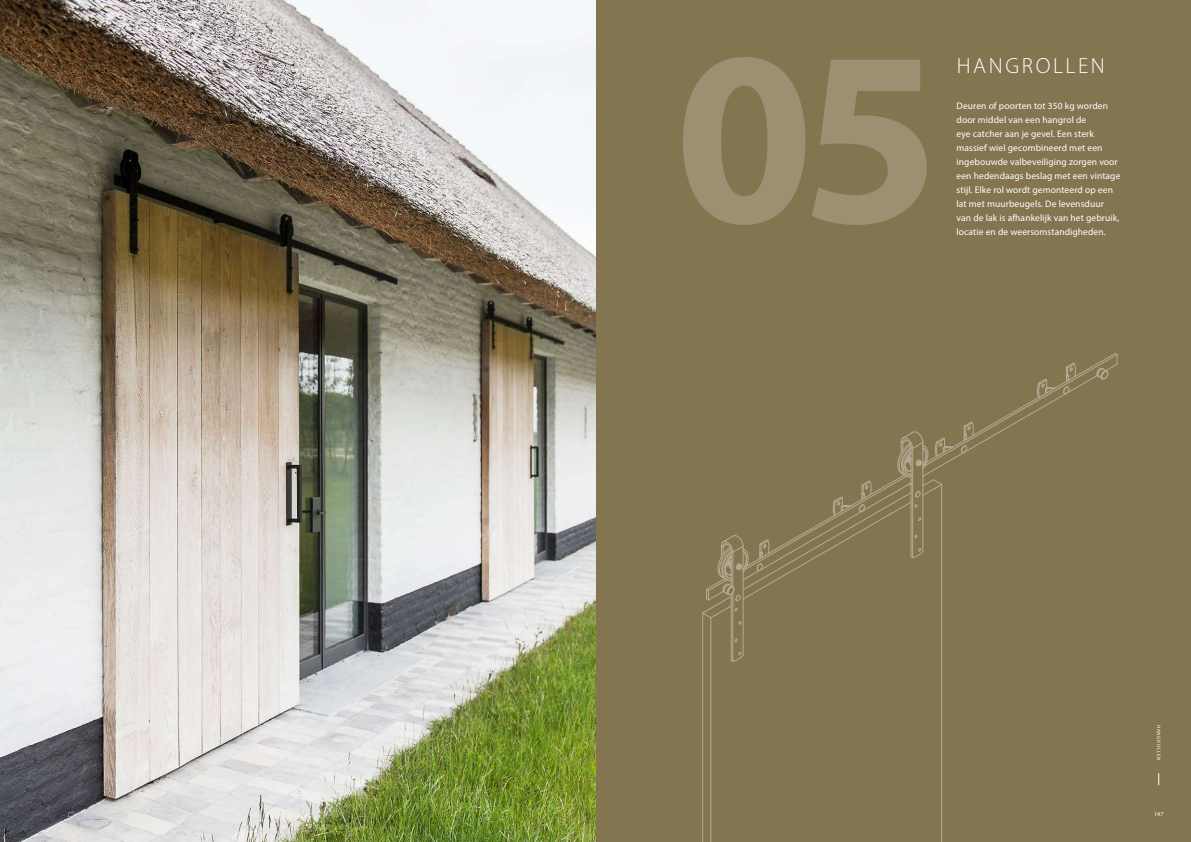
<style>
.page{position:relative;width:1191px;height:842px;background:#fff}
.page>*{position:absolute;margin:0;border:0;box-sizing:border-box;transform-origin:0 0}
.t1{font:300 22px "Myriad Pro";letter-spacing:.12em;color:#fff}
.t2{font:9.5px/14px "Myriad Pro";letter-spacing:.01em;color:#fff}
.t3{font:6px "Myriad Pro";color:#fff}
.t4{font:4.9px "Myriad Pro";letter-spacing:.145em;color:#fff}
</style>
<div class="page">
<div style="left:595px;top:0;width:596px;height:842px;background:#837550"></div>
<hr style="left:941px;top:484px;width:1px;height:358px;background:#fff">
<hr style="left:710px;top:618px;width:1px;height:224px;background:#fff">
<hr style="left:702px;top:613px;width:1px;height:229px;background:#fff">
<svg style="left:730px;top:651px;width:14px;height:11px"></svg>
<hr style="left:732px;top:592px;width:1px;height:69px;background:#fff">
<hr style="left:731px;top:594px;width:1px;height:66px;background:#fff">
<hr style="left:743px;top:546px;width:1px;height:109px;background:#fff">
<svg style="left:702px;top:353px;width:416px;height:272px"></svg>
<svg style="left:1158px;top:773px;width:1px;height:12px"></svg>
<svg style="left:683px;top:57px;width:243px;height:168px;fill:#9b9072"></svg>
<img style="left:0;top:0;width:595px;height:842px">
<h1 class="t1" style="left:956px;top:53px;width:150px">HANGROLLEN</h1>
<p class="t2" style="left:956px;top:98px;width:165px">Deuren of poorten tot 350 kg worden door middel van een hangrol de<br>eye catcher aan je gevel. Een sterk massief wiel gecombineerd met een ingebouwde valbeveiliging zorgen voor een hedendaags beslag met een vintage stijl. Elke rol wordt gemonteerd op een lat met muurbeugels. De levensduur van de lak is afhankelijk van het gebruik, locatie en de weersomstandigheden.</p>
<p class="t4" style="left:1161px;top:725px;width:37px;rotate:90deg">hangrollen</p>
<p class="t3" style="left:1154px;top:810px;width:11px">147</p>
</div>
